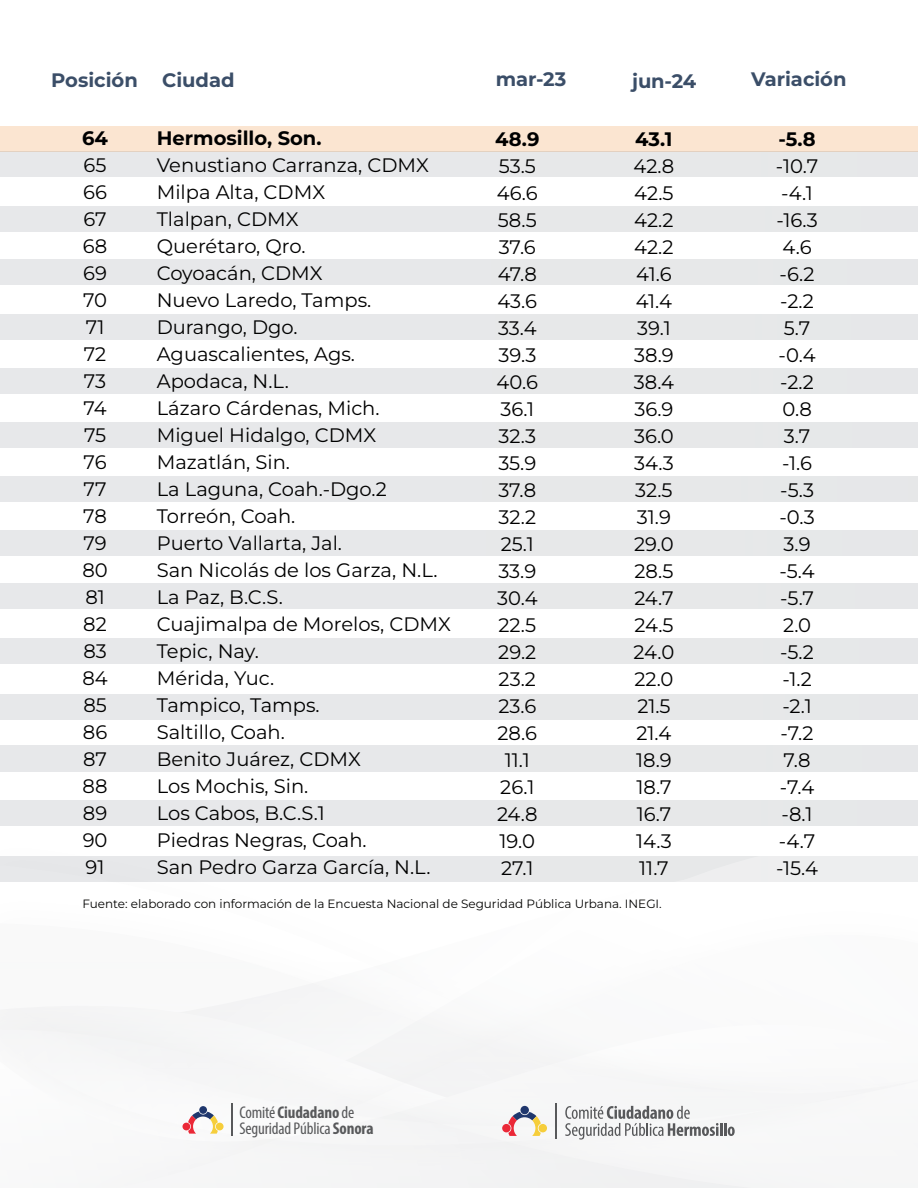
<style>
.page{position:relative;width:918px;height:1188px;background:#fff}
.page>*{position:absolute;margin:0;border:0;box-sizing:border-box;transform-origin:0 0}
.t1{font:19.5px/27px "Montserrat";color:#000}
.t2{font:700 19.5px "Montserrat";color:#3b4e68}
.t3{font:700 19.5px "Montserrat";color:#000}
.t4{font:condensed 16.95px "Myriad Pro";letter-spacing:-.01em;color:#58595b}
.t5{font:700 condensed 16.95px "Myriad Pro";letter-spacing:-.01em;color:#58595b}
.t6{font:12px "Montserrat";color:#050504}
.s1{font-weight:400}
.s2{font-weight:700}
</style>
<div class="page">
<div style="left:0;top:126px;width:918px;height:26px;background:#fbe5d1"></div>
<div style="left:0;top:152px;width:918px;height:25px;background:#e7e8ea"></div>
<div style="left:0;top:206px;width:918px;height:25px;background:#e7e8ea"></div>
<div style="left:0;top:260px;width:918px;height:25px;background:#e7e8ea"></div>
<div style="left:0;top:314px;width:918px;height:25px;background:#e7e8ea"></div>
<div style="left:0;top:368px;width:918px;height:25px;background:#e7e8ea"></div>
<div style="left:0;top:423px;width:918px;height:25px;background:#e7e8ea"></div>
<div style="left:0;top:476px;width:918px;height:25px;background:#e7e8ea"></div>
<div style="left:0;top:531px;width:918px;height:25px;background:#e7e8ea"></div>
<div style="left:0;top:584px;width:918px;height:25px;background:#e7e8ea"></div>
<div style="left:0;top:638px;width:918px;height:25px;background:#e7e8ea"></div>
<div style="left:0;top:694px;width:918px;height:25px;background:#e7e8ea"></div>
<div style="left:0;top:746px;width:918px;height:25px;background:#e7e8ea"></div>
<div style="left:0;top:800px;width:918px;height:26px;background:#e7e8ea"></div>
<div style="left:0;top:865px;width:918px;height:11px;background:#e7e8ea"></div>
<div style="left:0;top:876px;width:918px;height:6px;background:#e7e8ea"></div>
<div style="left:0;top:1025px;width:918px;height:163px;background:#f6f7f7"></div>
<div style="left:199px;top:1106px;width:8px;height:8px;background:#1f376d;border-radius:50%"></div>
<div style="left:183px;top:1123px;width:7px;height:7px;background:#eb2837;border-radius:50%"></div>
<div style="left:216px;top:1123px;width:8px;height:7px;background:#f6ce3b;border-radius:50%"></div>
<svg style="left:188px;top:1112px;width:30px;height:22px"></svg>
<hr style="left:231px;top:1104px;width:1px;height:32px;background:#58595b">
<div style="left:520px;top:1106px;width:9px;height:8px;background:#1f376d;border-radius:50%"></div>
<div style="left:502px;top:1124px;width:9px;height:8px;background:#eb2837;border-radius:50%"></div>
<div style="left:539px;top:1124px;width:8px;height:8px;background:#f6ce3b;border-radius:50%"></div>
<svg style="left:508px;top:1112px;width:33px;height:24px"></svg>
<svg style="left:565px;top:1106px;width:170px;height:34px"></svg>
<hr style="left:556px;top:1103px;width:1px;height:36px;background:#58595b">
<p class="t2" style="left:51px;top:67px;width:185px">Posición Ciudad</p>
<p class="t2" style="left:496px;top:66px;width:72px">mar-23</p>
<p class="t2" style="left:632px;top:69px;width:66px">jun-24</p>
<p class="t2" style="left:751px;top:66px;width:97px">Variación</p>
<p class="t3" style="left:82px;top:125px;width:27px">64</p>
<p class="t1" style="left:82px;top:151px;width:27px">65<br>66<br>67<br>68<br>69<br>70<br>71<br>72<br>73<br>74<br>75<br>76<br>77<br>78<br>79<br>80<br>81<br>82<br>83<br>84<br>85<br>86<br>87<br>88<br>89<br>90<br>91</p>
<p class="t3" style="left:157px;top:125px;width:166px">Hermosillo, Son.</p>
<p class="t1" style="left:157px;top:151px;width:296px">Venustiano Carranza, CDMX<br>Milpa Alta, CDMX<br>Tlalpan, CDMX<br>Querétaro, Qro.<br>Coyoacán, CDMX<br>Nuevo Laredo, Tamps.<br>Durango, Dgo.<br>Aguascalientes, Ags.<br>Apodaca, N.L.<br>Lázaro Cárdenas, Mich.<br>Miguel Hidalgo, CDMX<br>Mazatlán, Sin.<br>La Laguna, Coah.-Dgo.2<br>Torreón, Coah.<br>Puerto Vallarta, Jal.<br>San Nicolás de los Garza, N.L.<br>La Paz, B.C.S.<br>Cuajimalpa de Morelos, CDMX<br>Tepic, Nay.<br>Mérida, Yuc.<br>Tampico, Tamps.<br>Saltillo, Coah.<br>Benito Juárez, CDMX<br>Los Mochis, Sin.<br>Los Cabos, B.C.S.1<br>Piedras Negras, Coah.<br>San Pedro Garza García, N.L.</p>
<p class="t3" style="left:495px;top:126px;width:46px">48.9</p>
<p class="t1" style="left:497px;top:152px;width:43px;text-align:center">53.5<br>46.6<br>58.5<br>37.6<br>47.8<br>43.6<br>33.4<br>39.3<br>40.6<br>36.1<br>32.3<br>35.9<br>37.8<br>32.2<br>25.1<br>33.9<br>30.4<br>22.5<br>29.2<br>23.2<br>23.6<br>28.6<br>11.1<br>26.1<br>24.8<br>19.0<br>27.1</p>
<p class="t3" style="left:635px;top:126px;width:39px">43.1</p>
<p class="t1" style="left:633px;top:152px;width:42px">42.8<br>42.5<br>42.2<br>42.2<br>41.6<br>41.4<br>39.1<br>38.9<br>38.4<br>36.9<br>36.0<br>34.3<br>32.5<br>31.9<br>29.0<br>28.5<br>24.7<br>24.5<br>24.0<br>22.0<br>21.5<br>21.4<br>18.9<br>18.7<br>16.7<br>14.3<br>11.7</p>
<p class="t6" style="left:82px;top:896px;width:581px">Fuente: elaborado con información de la Encuesta Nacional de Seguridad Pública Urbana. INEGI.</p>
<p class="t5" style="left:239px;top:1102px;width:116px"><span class="s1">Comité</span>Ciudadano <span class="s1">de</span></p>
<p class="t4" style="left:239px;top:1118px;width:136px">SeguridadPública<span class="s2">Sonora</span></p>
<p class="t3" style="left:778px;top:126px;width:39px">-5.8</p>
<p class="t1" style="left:776px;top:152px;width:44px;text-align:center">-10.7 -4.1 -16.3<br>4.6 -6.2 -2.2<br>5.7 -0.4 -2.2<br>0.8<br>3.7 -1.6 -5.3 -0.3<br>3.9 -5.4 -5.7<br>2.0 -5.2 -1.2 -2.1 -7.2<br>7.8 -7.4 -8.1 -4.7 -15.4</p>
</div>
